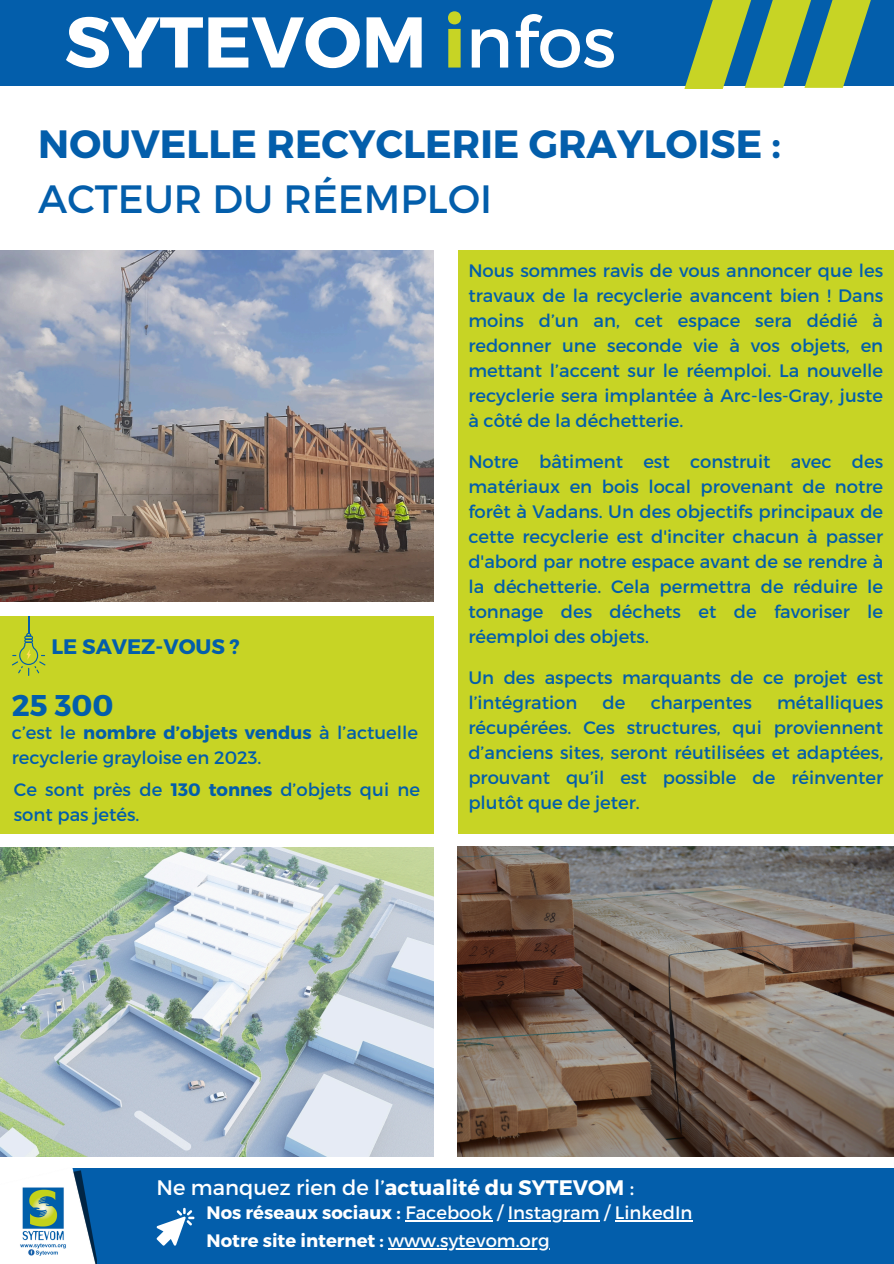
<style>
.page{position:relative;width:894px;height:1264px;background:#fff}
.page>*{position:absolute;margin:0;border:0;box-sizing:border-box;transform-origin:0 0}
.t1{font:700 71.55px "Montserrat";color:#fff}
.t2{font:700 39.45px/55.2px "Montserrat";color:#035eab}
.t3{font:700 30px "Montserrat";color:#035eab}
.t4{font:21px "Montserrat";color:#fff}
.t5{font:700 21px "Montserrat";color:#035eab}
.t6{font:18px/25px "Montserrat";color:#035eab}
.t7{font:18px "Montserrat";color:#fff}
.t8{font:700 18px "Montserrat";color:#fff}
.s1{color:#c7d425}
.s2{font-weight:400}
.s3{font-weight:700}
</style>
<div class="page">
<img style="left:0;top:250px;width:433px;height:351px">
<div style="left:458px;top:250px;width:435px;height:583px;background:#c7d425"></div>
<div style="left:0;top:0;width:893px;height:85px;background:#035eab"></div>
<svg style="left:684px;top:0;width:187px;height:89px"></svg>
<img style="left:458px;top:846px;width:435px;height:310px">
<div style="left:0;top:616px;width:434px;height:217px;background:#c7d425"></div>
<svg style="left:12px;top:616px;width:33px;height:59px"></svg>
<div style="left:71px;top:1167px;width:822px;height:96px;background:#035eab"></div>
<img style="left:20px;top:1167px;width:77px;height:96px">
<img style="left:0;top:847px;width:433px;height:309px">
<svg style="left:157px;top:1207px;width:37px;height:38px"></svg>
<hr style="left:405px;top:1219px;width:87px;height:2px;background:#fff">
<hr style="left:507px;top:1219px;width:92px;height:2px;background:#fff">
<hr style="left:614px;top:1219px;width:78px;height:2px;background:#fff">
<hr style="left:388px;top:1248px;width:161px;height:1px;background:#fff">
<h1 class="t1" style="left:65px;top:-4px;width:552px">SYTEVOM <span class="s1">i</span><span class="s2">nfos</span></h1>
<h2 class="t2" style="left:38px;top:114px;width:744px">NOUVELLE RECYCLERIE GRAYLOISE :<br><span class="s2">ACTEUR DU RÉEMPLOI</span></h2>
<p class="t5" style="left:51px;top:632px;width:190px">LE SAVEZ-VOUS ?</p>
<h4 class="t3" style="left:12px;top:685px;width:103px">25 300</h4>
<p class="t6" style="left:12px;top:719px;width:407px">c’est le <span class="s3">nombre d’objets vendus</span> à l’actuelle recyclerie grayloise en 2023.</p>
<h3 class="t6" style="left:14px;top:776px;width:407px">Ce sont près de <span class="s3">130 tonnes</span> d’objets qui ne sont pas jetés.</h3>
<p class="t6" style="left:468px;top:257px;width:416px;text-align:justify">Nous sommes ravis de vous annoncer que les travaux de la recyclerie avancent bien ! Dans moins d’un an, cet espace sera dédié à redonner une seconde vie à vos objets, en mettant l’accent sur le réemploi. La nouvelle recyclerie sera implantée à Arc-les-Gray, juste à côté de la déchetterie.</p>
<p class="t6" style="left:468px;top:448px;width:416px;text-align:justify">Notre bâtiment est construit avec des matériaux en bois local provenant de notre forêt à Vadans. Un des objectifs principaux de cette recyclerie est d'inciter chacun à passer d'abord par notre espace avant de se rendre à la déchetterie. Cela permettra de réduire le tonnage des déchets et de favoriser le réemploi des objets.</p>
<p class="t6" style="left:468px;top:664px;width:416px">Un des aspects marquants de ce projet est l’intégration</p>
<p class="t6" style="left:468px;top:689px;width:416px;text-align:justify;text-indent:308px">métalliques récupérées. Ces structures, qui proviennent d’anciens sites, seront réutilisées et adaptées, prouvant qu’il est possible de réinventer plutôt que de jeter.</p>
<p class="t6" style="left:602px;top:689px;width:24px">de</p>
<p class="t6" style="left:650px;top:689px;width:102px">charpentes</p>
<p class="t4" style="left:156px;top:1173px;width:479px">Ne manquez rien de l’<span class="s3">actualité du SYTEVOM</span> :</p>
<p class="t7" style="left:206px;top:1200px;width:487px"><span class="s3">Nos réseaux sociaux :</span> Facebook / Instagram / LinkedIn</p>
<p class="t8" style="left:206px;top:1228px;width:344px">Notre site internet : <span class="s2">www.sytevom.org</span></p>
</div>
